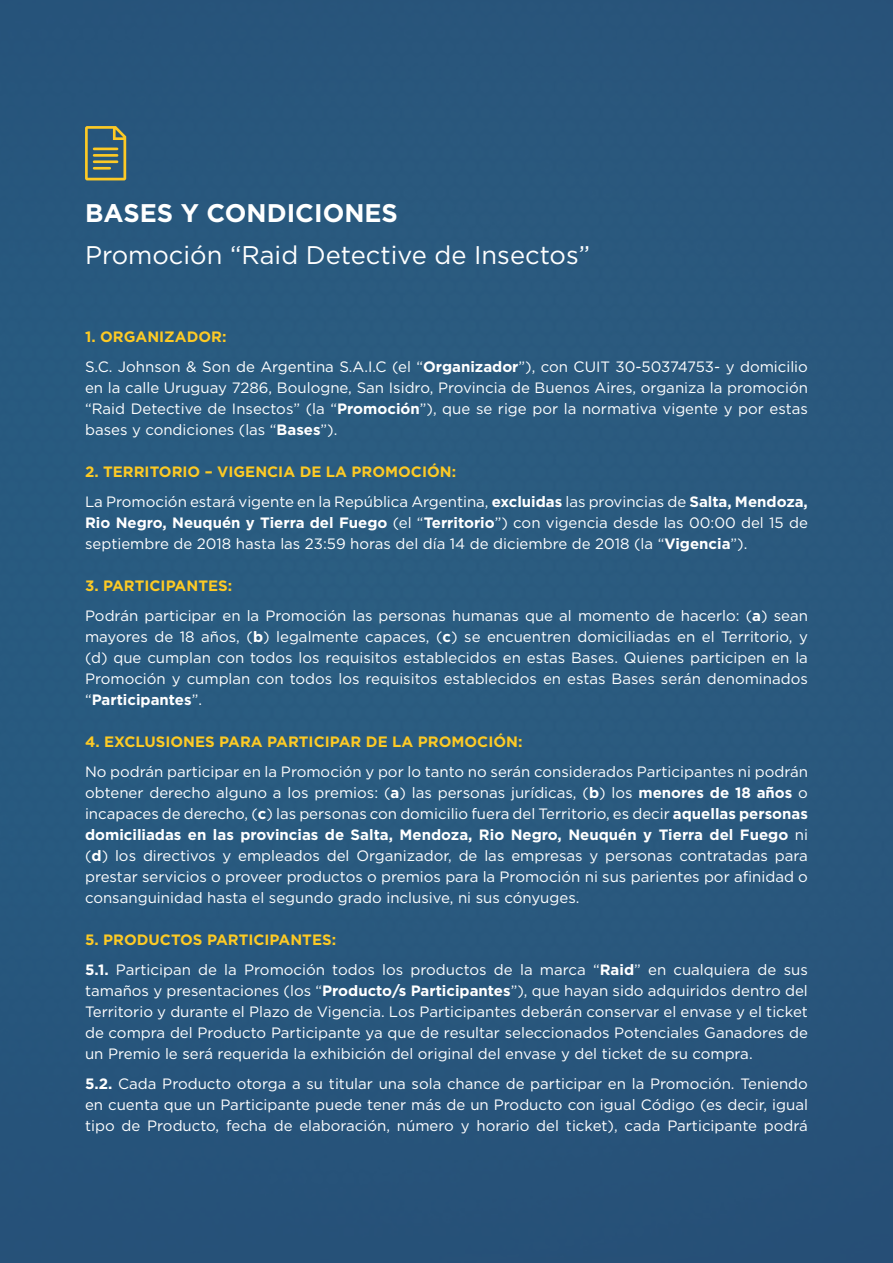
<style>
.page{position:relative;width:893px;height:1263px;background:#29587d}
.page>*{position:absolute;margin:0;border:0;box-sizing:border-box;transform-origin:0 0}
.t1{font:25.5px "Gotham";color:#fff}
.t2{font:700 25.5px "Gotham";color:#fff}
.t3{font:15px/21px "Gotham";color:#fff}
.t4{font:700 15px "Gotham";color:#fdca25}
.s1{font-weight:700;color:#fdca25}
.s2{font-weight:700}
</style>
<div class="page">
<svg style="left:85px;top:126px;width:41px;height:54px"></svg>
<hr style="left:93px;top:148px;width:25px;height:2px;background:#fdca25">
<hr style="left:93px;top:154px;width:25px;height:3px;background:#fdca25">
<hr style="left:93px;top:160px;width:25px;height:3px;background:#fdca25">
<hr style="left:93px;top:167px;width:18px;height:3px;background:#fdca25">
<h1 class="t2" style="left:85px;top:196px;width:314px">BASES Y CONDICIONES</h1>
<h1 class="t1" style="left:85px;top:239px;width:507px">Promoción “Raid Detective de Insectos”</h1>
<p class="t3" style="left:85px;top:321px;width:724px;line-height:30px"><span class="s1">1. ORGANIZADOR:<br></span>S.C. Johnson &amp; Son de Argentina S.A.I.C (el “<span class="s2">Organizador</span>”), con CUIT 30-50374753- y domicilio</p>
<p class="t3" style="left:85px;top:377px;width:724px;text-align:justify">en la calle Uruguay 7286, Boulogne, San Isidro, Provincia de Buenos Aires, organiza la promoción “Raid Detective de Insectos” (la “<span class="s2">Promoción</span>”), que se rige por la normativa vigente y por estas bases y condiciones (las “<span class="s2">Bases</span>”).</p>
<p class="t3" style="left:85px;top:456px;width:724px;line-height:30px"><span class="s1">2. TERRITORIO – VIGENCIA DE LA PROMOCIÓN:<br></span>La Promoción estará vigente en la República Argentina, <span class="s2">excluidas</span> las provincias de <span class="s2">Salta, Mendoza,</span></p>
<p class="t3" style="left:85px;top:512px;width:724px"><span class="s2">Rio Negro, Neuquén y Tierra del Fuego</span> (el “<span class="s2">Territorio</span>”) con vigencia desde las 00:00 del 15 de septiembre de 2018 hasta las 23:59 horas del día 14 de diciembre de 2018 (la “<span class="s2">Vigencia</span>”).</p>
<p class="t3" style="left:85px;top:570px;width:724px;line-height:30px"><span class="s1">3. PARTICIPANTES:<br></span>Podrán participar en la Promoción las personas humanas que al momento de hacerlo: (<span class="s2">a</span>) sean</p>
<p class="t3" style="left:85px;top:626px;width:724px;text-align:justify">mayores de 18 años, (<span class="s2">b</span>) legalmente capaces, (<span class="s2">c</span>) se encuentren domiciliadas en el Territorio, y (d) que cumplan con todos los requisitos establecidos en estas Bases. Quienes participen en la Promoción y cumplan con todos los requisitos establecidos en estas Bases serán denominados “<span class="s2">Participantes</span>”.</p>
<p class="t4" style="left:85px;top:732px;width:439px">4. EXCLUSIONES PARA PARTICIPAR DE LA PROMOCIÓN:</p>
<p class="t3" style="left:85px;top:761px;width:724px;text-align:justify">No podrán participar en la Promoción y por lo tanto no serán considerados Participantes ni podrán obtener derecho alguno a los premios: (<span class="s2">a</span>) las personas jurídicas, (<span class="s2">b</span>) los <span class="s2">menores de 18 años</span> o incapaces de derecho, (<span class="s2">c</span>) las personas con domicilio fuera del Territorio, es decir <span class="s2">aquellas personas domiciliadas en las provincias de Salta, Mendoza, Rio Negro, Neuquén y Tierra del Fuego</span> ni (<span class="s2">d</span>) los directivos y empleados del Organizador, de las empresas y personas contratadas para prestar servicios o proveer productos o premios para la Promoción ni sus parientes por afinidad o consanguinidad hasta el segundo grado inclusive, ni sus cónyuges.</p>
<p class="t3" style="left:85px;top:924px;width:724px;line-height:30px"><span class="s1">5. PRODUCTOS PARTICIPANTES:<br></span><span class="s2">5.1.</span> Participan de la Promoción todos los productos de la marca “<span class="s2">Raid</span>” en cualquiera de sus</p>
<p class="t3" style="left:85px;top:980px;width:724px;text-align:justify">tamaños y presentaciones (los “<span class="s2">Producto/s Participantes</span>”), que hayan sido adquiridos dentro del Territorio y durante el Plazo de Vigencia. Los Participantes deberán conservar el envase y el ticket de compra del Producto Participante ya que de resultar seleccionados Potenciales Ganadores de un Premio le será requerida la exhibición del original del envase y del ticket de su compra.</p>
<p class="t3" style="left:85px;top:1073px;width:724px;text-align:justify"><span class="s2">5.2.</span> Cada Producto otorga a su titular una sola chance de participar en la Promoción. Teniendo en cuenta que un Participante puede tener más de un Producto con igual Código (es decir, igual tipo de Producto, fecha de elaboración, número y horario del ticket), cada Participante podrá</p>
</div>
